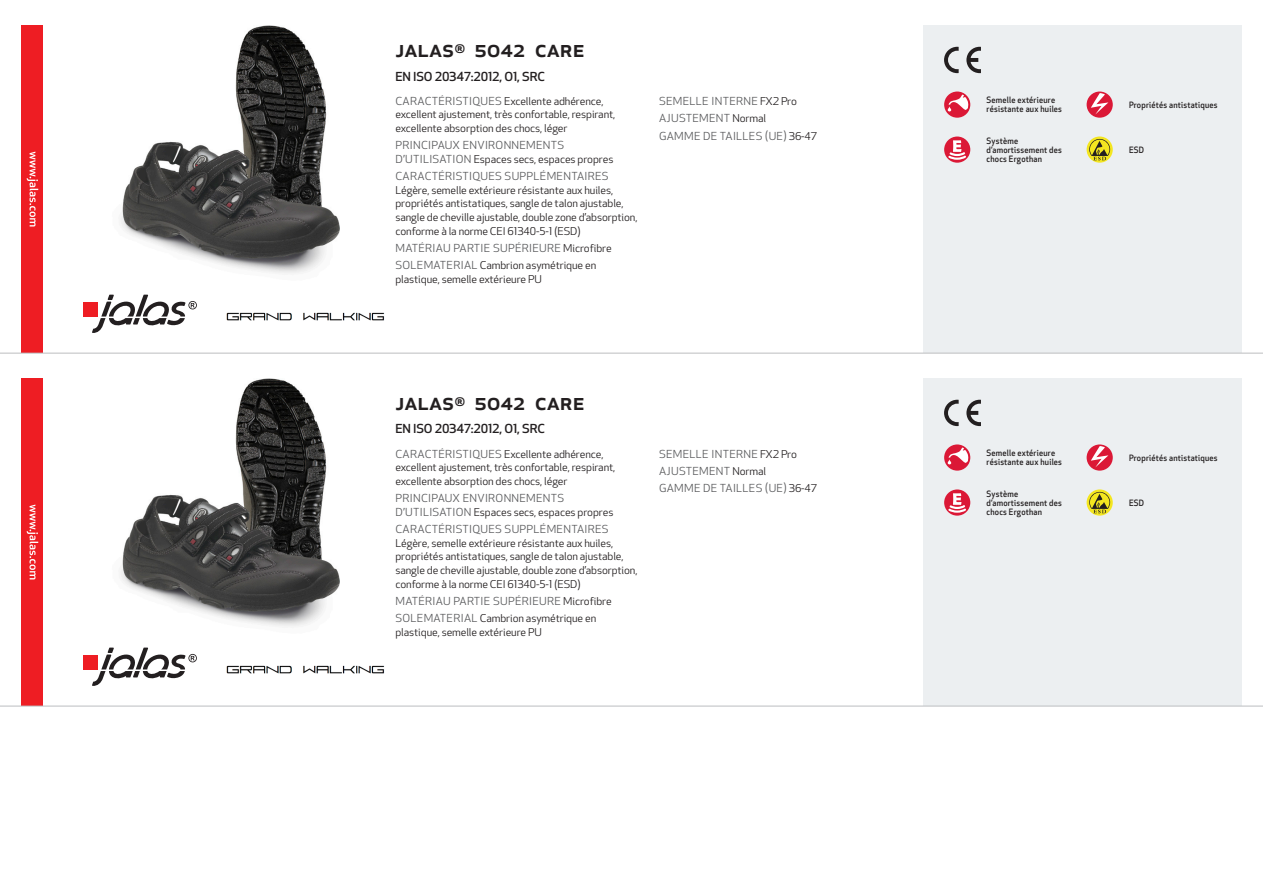
<style>
.page{position:relative;width:1263px;height:893px;background:#fff}
.page>*{position:absolute;margin:0;border:0;box-sizing:border-box;transform-origin:0 0}
.Produkt_namn{font:500 24px "Apex New";color:#231f20}
.Ingress{font:500 12.15px "Apex New";letter-spacing:-.015em;color:#231f20;scale:1.06 1}
.Funktion{font:10.8px/17.2px "Apex New";letter-spacing:.025em;color:#57585a;scale:1.06 1}
.Funktion-2{font:10.5px/13.6px "Apex New";letter-spacing:-.01em;color:#231f20;scale:1.06 1}
.Funktion_body{font:500 8.55px/9px "Apex New";letter-spacing:.025em;color:#231f20;scale:.95 1}
.s1{font-size:10.8px;color:#57585a}
.s2{font-size:10.5px;color:#231f20}
</style>
<div class="page">
<img style="left:120px;top:26px;width:219px;height:248px">
<div style="left:83px;top:302px;width:15px;height:15px;background:#ee1d23"></div>
<svg style="left:92px;top:295px;width:105px;height:38px"></svg>
<img style="left:226px;top:312px;width:159px;height:9px">
<div style="left:21px;top:26px;width:22px;height:327px;background:#ee1d23"></div>
<svg style="left:27px;top:152px;width:11px;height:75px"></svg>
<div style="left:923px;top:26px;width:319px;height:327px;background:#eceff1"></div>
<svg style="left:966px;top:47px;width:15px;height:26px"></svg>
<svg style="left:944px;top:47px;width:15px;height:26px"></svg>
<svg style="left:944px;top:92px;width:26px;height:26px"></svg>
<svg style="left:948px;top:95px;width:20px;height:17px"></svg>
<div style="left:944px;top:137px;width:26px;height:26px;background:#db1836;border-radius:50%"></div>
<svg style="left:946px;top:140px;width:22px;height:21px"></svg>
<svg style="left:1086px;top:92px;width:27px;height:26px"></svg>
<svg style="left:1091px;top:93px;width:17px;height:22px"></svg>
<svg style="left:1086px;top:137px;width:27px;height:26px"></svg>
<svg style="left:1089px;top:139px;width:21px;height:21px"></svg>
<img style="left:120px;top:378px;width:219px;height:249px">
<div style="left:83px;top:654px;width:15px;height:15px;background:#ee1d23"></div>
<svg style="left:92px;top:648px;width:105px;height:38px"></svg>
<img style="left:226px;top:665px;width:159px;height:9px">
<div style="left:21px;top:378px;width:22px;height:328px;background:#ee1d23"></div>
<svg style="left:27px;top:505px;width:11px;height:74px"></svg>
<div style="left:923px;top:378px;width:319px;height:328px;background:#eceff1"></div>
<svg style="left:966px;top:400px;width:15px;height:26px"></svg>
<svg style="left:944px;top:400px;width:15px;height:26px"></svg>
<svg style="left:944px;top:444px;width:26px;height:27px"></svg>
<svg style="left:948px;top:447px;width:20px;height:17px"></svg>
<svg style="left:944px;top:489px;width:26px;height:27px"></svg>
<svg style="left:946px;top:493px;width:22px;height:21px"></svg>
<svg style="left:1086px;top:444px;width:27px;height:27px"></svg>
<svg style="left:1091px;top:446px;width:17px;height:21px"></svg>
<svg style="left:1086px;top:489px;width:27px;height:27px"></svg>
<svg style="left:1089px;top:492px;width:21px;height:21px"></svg>
<hr style="left:0;top:353px;width:1263px;height:1px;background:#bcbdc0">
<hr style="left:0;top:706px;width:1263px;height:1px;background:#bcbdc0">
<p class="Produkt_namn" style="left:395px;top:33px;width:191px">JALAS<sup>®</sup> 5042 CARE</p>
<p class="Ingress" style="left:395px;top:68px;width:143px">EN ISO 20347:2012, O1, SRC</p>
<p class="Funktion-2" style="left:395px;top:94px;width:209px"><span class="s1">CARACTÉRISTIQUES</span> Excellente adhérence, excellent ajustement, très confortable, respirant, excellente absorption des chocs, léger</p>
<p class="Funktion" style="left:395px;top:137px;width:161px">PRINCIPAUX ENVIRONNEMENTS</p>
<p class="Funktion-2" style="left:395px;top:153px;width:207px"><span class="s1">D’UTILISATION</span> Espaces secs, espaces propres</p>
<p class="Funktion" style="left:395px;top:168px;width:203px">CARACTÉRISTIQUES SUPPLÉMENTAIRES</p>
<p class="Funktion-2" style="left:395px;top:183px;width:230px">Légère, semelle extérieure résistante aux huiles, propriétés antistatiques, sangle de talon ajustable, sangle de cheville ajustable, double zone d’absorption, conforme à la norme CEI 61340-5-1 (ESD)</p>
<p class="Funktion" style="left:395px;top:239px;width:206px">MATÉRIAU PARTIE SUPÉRIEURE <span class="s2">Microfibre</span></p>
<p class="Funktion-2" style="left:395px;top:258px;width:191px"><span class="s1">SOLEMATERIAL</span> Cambrion asymétrique en plastique, semelle extérieure PU</p>
<p class="Funktion" style="left:659px;top:93px;width:151px">SEMELLE INTERNE <span class="s2">FX2 Pro<br></span>AJUSTEMENT <span class="s2">Normal<br></span>GAMME DE TAILLES (UE) <span class="s2">36-47</span></p>
<p class="Funktion_body" style="left:986px;top:96px;width:81px">Semelle extérieure résistante aux huiles</p>
<p class="Funktion_body" style="left:986px;top:136px;width:81px">Système d’amortissement des chocs Ergothan</p>
<p class="Produkt_namn" style="left:395px;top:385px;width:191px">JALAS<sup>®</sup> 5042 CARE</p>
<p class="Ingress" style="left:395px;top:421px;width:143px">EN ISO 20347:2012, O1, SRC</p>
<p class="Funktion-2" style="left:395px;top:447px;width:209px"><span class="s1">CARACTÉRISTIQUES</span> Excellente adhérence, excellent ajustement, très confortable, respirant, excellente absorption des chocs, léger</p>
<p class="Funktion" style="left:395px;top:490px;width:161px">PRINCIPAUX ENVIRONNEMENTS</p>
<p class="Funktion-2" style="left:395px;top:505px;width:207px"><span class="s1">D’UTILISATION</span> Espaces secs, espaces propres</p>
<p class="Funktion" style="left:395px;top:521px;width:203px">CARACTÉRISTIQUES SUPPLÉMENTAIRES</p>
<p class="Funktion-2" style="left:395px;top:536px;width:230px">Légère, semelle extérieure résistante aux huiles, propriétés antistatiques, sangle de talon ajustable, sangle de cheville ajustable, double zone d’absorption, conforme à la norme CEI 61340-5-1 (ESD)</p>
<p class="Funktion" style="left:395px;top:592px;width:206px">MATÉRIAU PARTIE SUPÉRIEURE <span class="s2">Microfibre</span></p>
<p class="Funktion-2" style="left:395px;top:611px;width:191px"><span class="s1">SOLEMATERIAL</span> Cambrion asymétrique en plastique, semelle extérieure PU</p>
<p class="Funktion" style="left:659px;top:445px;width:151px">SEMELLE INTERNE <span class="s2">FX2 Pro<br></span>AJUSTEMENT <span class="s2">Normal<br></span>GAMME DE TAILLES (UE) <span class="s2">36-47</span></p>
<p class="Funktion_body" style="left:986px;top:449px;width:81px">Semelle extérieure résistante aux huiles</p>
<p class="Funktion_body" style="left:986px;top:489px;width:81px">Système d’amortissement des chocs Ergothan</p>
<p class="Funktion_body" style="left:1129px;top:100px;width:95px">Propriétés antistatiques</p>
<p class="Funktion_body" style="left:1129px;top:145px;width:17px">ESD</p>
<p class="Funktion_body" style="left:1129px;top:453px;width:95px">Propriétés antistatiques</p>
<p class="Funktion_body" style="left:1129px;top:498px;width:17px">ESD</p>
</div>
